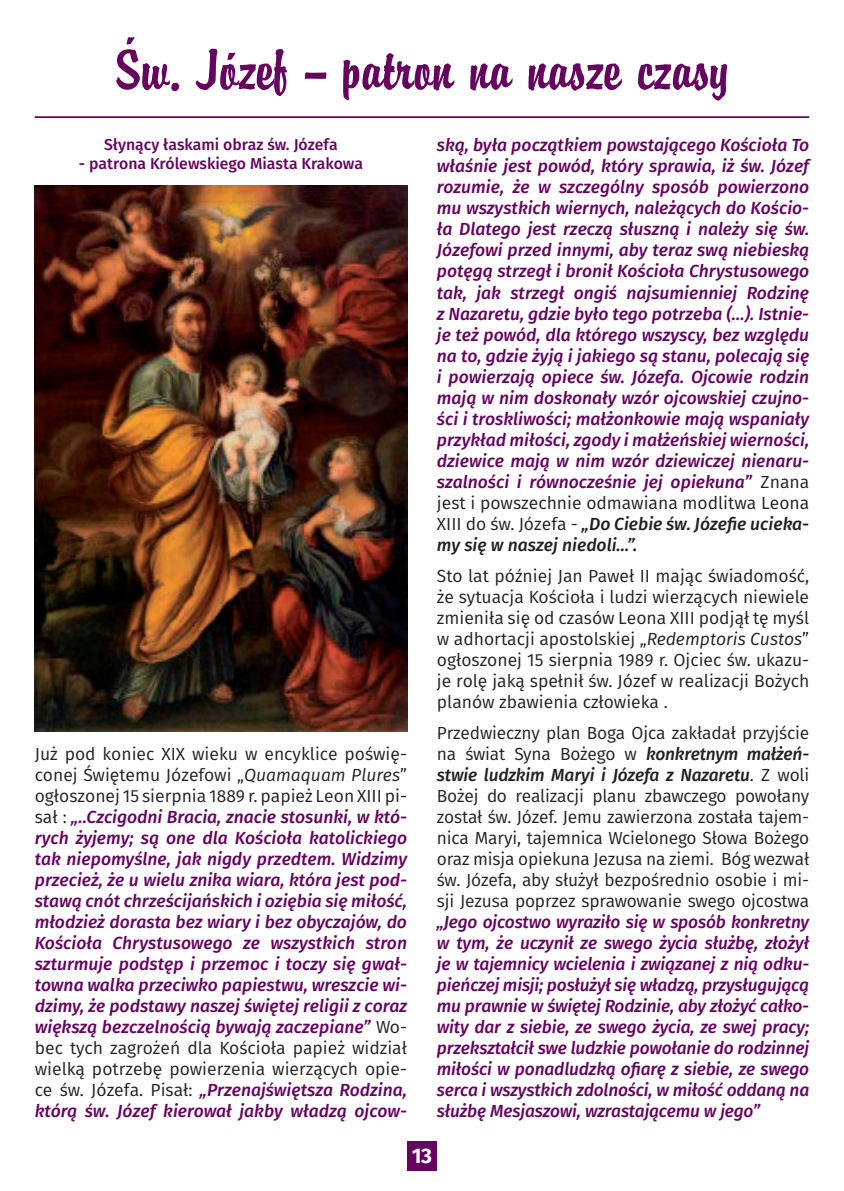
<style>
.page{position:relative;width:844px;height:1191px;background:#fff}
.page>*{position:absolute;margin:0;border:0;box-sizing:border-box;transform-origin:0 0}
.t1{font:61.25px "Brody DCE";color:#65035f}
.t2{font:700 21px "Fira Sans";color:#fff}
.t3{font:italic 500 17.5px/21px "Fira Sans";color:#65035f;text-align:justify}
.t4{font:17.5px/21px "Fira Sans";letter-spacing:-.01em;color:#231f20;text-align:justify}
.t5{font:500 15.75px "Fira Sans";color:#65035f}
.s1{font-weight:400;font-style:normal;color:#231f20}
.s2{color:#231f20}
.s3{font-style:italic}
.s4{font-weight:500;font-style:italic}
.s5{font-weight:400;color:#231f20}
</style>
<div class="page">
<div style="left:407px;top:1141px;width:30px;height:30px;background:#65035f"></div>
<hr style="left:35px;top:116px;width:774px;height:2px;background:#65035f">
<img style="left:35px;top:185px;width:372px;height:546px">
<h1 class="t1" style="left:115px;top:36px;width:616px">Św. Józef – patron na nasze czasy</h1>
<p class="t5" style="left:104px;top:133px;width:235px">Słynący łaskami obraz św. Józefa</p>
<p class="t5" style="left:79px;top:153px;width:285px">- patrona Królewskiego Miasta Krakowa</p>
<p class="t3" style="left:437px;top:136px;width:374px">ską, była początkiem powstającego Kościoła To właśnie jest powód, który sprawia, iż św. Józef rozumie, że w szczególny sposób powierzono mu wszystkich wiernych, należących do Kościo&shy;ła Dlatego jest rzeczą słuszną i należy się św.<br>Józefowi przed innymi, aby teraz swą niebieską potęgą strzegł i bronił Kościoła Chrystusowego tak, jak strzegł ongiś najsumienniej Rodzinę z Nazaretu, gdzie było tego potrzeba (…). Istnie&shy;je też powód, dla którego wszyscy, bez względu na to, gdzie żyją i jakiego są stanu, polecają się i powierzają opiece św. Józefa. Ojcowie rodzin mają w nim doskonały wzór ojcowskiej czujno&shy;ści i troskliwości; małżonkowie mają wspaniały przykład miłości, zgody i małżeńskiej wierności, dziewice mają w nim wzór dziewiczej nienaru&shy;szalności i równocześnie jej opiekuna” <span class="s1">Znana jest i powszechnie odmawiana modlitwa Leona XIII do św. Józefa -</span> <span class="s2">„Do Ciebie św. Józefie ucieka&shy;my się w naszej niedoli…”.</span></p>
<p class="t4" style="left:437px;top:566px;width:374px">Sto lat później Jan Paweł II mając świadomość, że sytuacja Kościoła i ludzi wierzących niewiele zmieniła się od czasów Leona XIII podjął tę myśl w adhortacji apostolskiej „<span class="s3">Redemptoris Custos</span>” ogłoszonej 15 sierpnia 1989 r. Ojciec św. ukazu&shy;je rolę jaką spełnił św. Józef w realizacji Bożych planów zbawienia człowieka .</p>
<p class="t4" style="left:437px;top:723px;width:374px">Przedwieczny plan Boga Ojca zakładał przyjście na świat Syna Bożego w <span class="s4">konkretnym małżeń&shy;stwie ludzkim Maryi i Józefa z Nazaretu</span>. Z woli Bożej do realizacji planu zbawczego powołany został św. Józef. Jemu zawierzona została tajem&shy;nica Maryi, tajemnica Wcielonego Słowa Bożego oraz misja opiekuna Jezusa na ziemi. Bóg wezwał św. Józefa, aby służył bezpośrednio osobie i mi&shy;sji Jezusa poprzez sprawowanie swego ojcostwa</p>
<p class="t3" style="left:437px;top:912px;width:374px">„Jego ojcostwo wyraziło się w sposób konkretny w tym, że uczynił ze swego życia służbę, złożył je w tajemnicy wcielenia i związanej z nią odku&shy;pieńczej misji; posłużył się władzą, przysługującą mu prawnie w świętej Rodzinie, aby złożyć całko&shy;wity dar z siebie, ze swego życia, ze swej pracy; przekształcił swe ludzkie powołanie do rodzinnej miłości w ponadludzką ofiarę z siebie, ze swego serca i wszystkich zdolności, w miłość oddaną na służbę Mesjaszowi, wzrastającemu w jego”</p>
<p class="t3" style="left:35px;top:744px;width:374px"><span class="s1">Już pod koniec XIX wieku w encyklice poświę&shy;conej Świętemu Józefowi „</span><span class="s5">Quamaquam Plures</span><span class="s1">” ogłoszonej 15 sierpnia 1889 r. papież Leon XIII pi&shy;sał :</span> „..Czcigodni Bracia, znacie stosunki, w któ&shy;rych żyjemy; są one dla Kościoła katolickiego tak niepomyślne, jak nigdy przedtem. Widzimy przecież, że u wielu znika wiara, która jest pod&shy;stawą cnót chrześcijańskich i oziębia się miłość, młodzież dorasta bez wiary i bez obyczajów, do Kościoła Chrystusowego ze wszystkich stron szturmuje podstęp i przemoc i toczy się gwał&shy;towna walka przeciwko papiestwu, wreszcie wi&shy;dzimy, że podstawy naszej świętej religii z coraz większą bezczelnością bywają zaczepiane” <span class="s1">Wo&shy;bec tych zagrożeń dla Kościoła papież widział wielką potrzebę powierzenia wierzących opie&shy;ce św. Józefa. Pisał:</span> „Przenajświętsza Rodzina, którą św. Józef kierował jakby władzą ojcow-</p>
<p class="t2" style="left:411px;top:1140px;width:22px">13</p>
</div>
